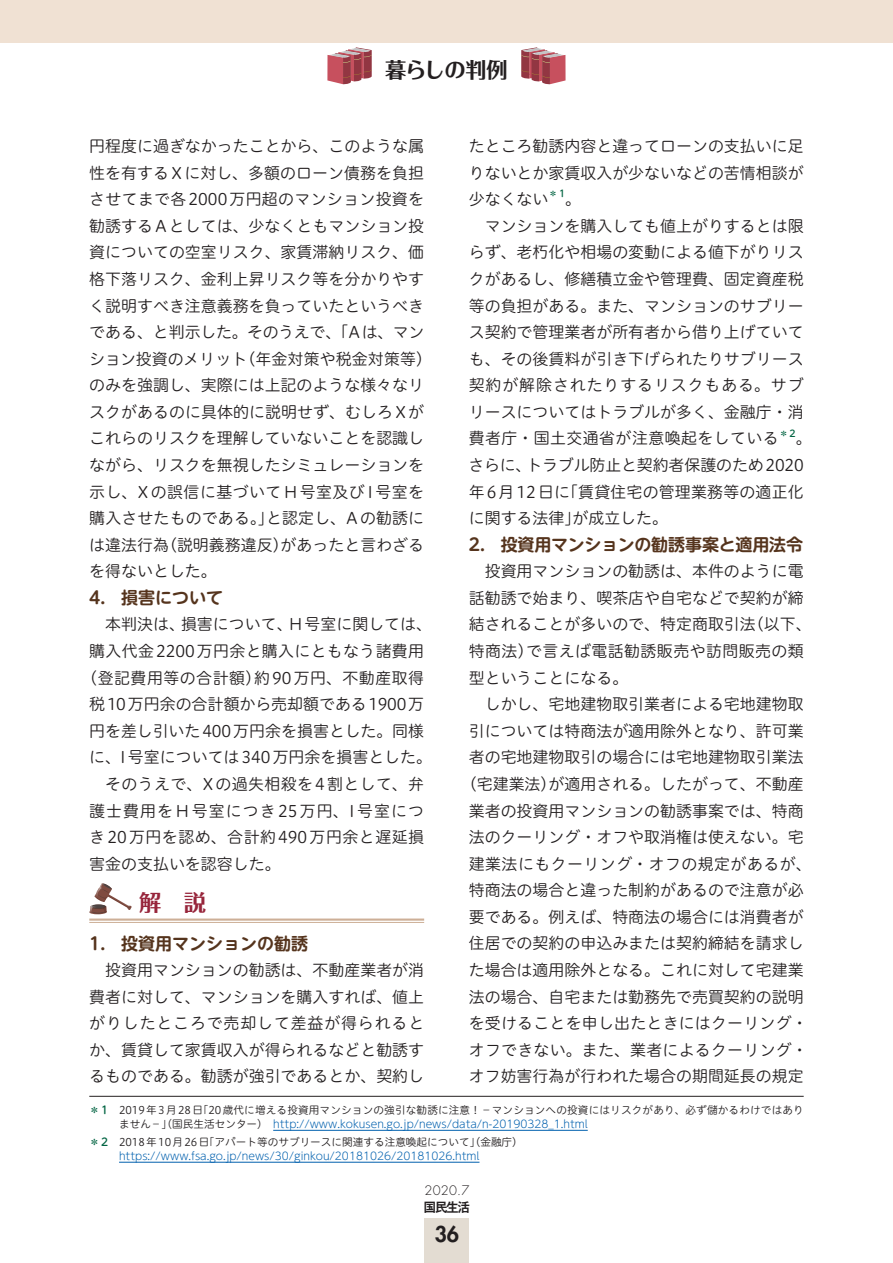
<style>
.page{position:relative;width:893px;height:1263px;background:#fff}
.page>*{position:absolute;margin:0;border:0;box-sizing:border-box;transform-origin:0 0}
.t1{font:700 22.35px "Folk Pro";color:#97253b}
.t2{font:700 21.3px "Folk Pro";letter-spacing:-.045em;color:#231f20}
.t3{font:800 21.3px "Futura Std";color:#231f20}
.t4{font:700 16.95px "UD Shin M Go Pro De";letter-spacing:-.005em;color:#55341d}
.t5{font:15.9px/26.5px "Hiragino UD Sans R Std N W3";color:#231f20}
.t6{font:15.9px "Hiragino UD Sans R Std N W3";letter-spacing:.03em;color:#231f20}
.t7{font:15.9px "Hiragino UD Sans R Std N W3";letter-spacing:.025em;color:#231f20}
.t8{font:15.9px "Hiragino UD Sans R Std N W3";letter-spacing:.02em;color:#231f20}
.t9{font:15.9px "Hiragino UD Sans R Std N W3";letter-spacing:.065em;color:#231f20}
.t10{font:15.9px "Hiragino UD Sans R Std N W3";letter-spacing:.055em;color:#231f20}
.t11{font:300 12.75px "Futura Std";color:#231f20}
.t12{font:700 12.75px "Gothic MB101 Pro De";color:#231f20;scale:.95 1}
.t13{font:300 10.65px "UD Shin M Go Pro";color:#0160ae}
.t14{font:10.65px "Hiragino UD Sans R Std N W3";letter-spacing:.015em;color:#231f20}
.t15{font:500 9.3px "UD Shin M Go Pro";color:#026442}
.s1{font-family:"UD Shin M Go Pro";font-weight:500;color:#026442}
.s2{font-family:"Hiragino UD Sans R Std N W3";font-weight:400;color:#231f20}
</style>
<div class="page">
<div style="left:425px;top:1218px;width:44px;height:45px;background:#e3dcd2"></div>
<div style="left:0;top:0;width:893px;height:43px;background:#f0e1d3"></div>
<svg style="left:327px;top:47px;width:44px;height:37px"></svg>
<svg style="left:521px;top:47px;width:45px;height:37px"></svg>
<svg style="left:89px;top:883px;width:43px;height:31px"></svg>
<hr style="left:89px;top:918px;width:335px;height:3px;background:#cdaf97">
<hr style="left:89px;top:922px;width:335px;height:1px;background:#cdaf97">
<hr style="left:273px;top:1130px;width:315px;height:1px;background:#0160ae">
<hr style="left:119px;top:1162px;width:360px;height:1px;background:#0160ae">
<hr style="left:89px;top:1096px;width:715px;height:1px;background:#231f20">
<h2 class="t2" style="left:385px;top:52px;width:124px">暮らしの判例</h2>
<p class="t5" style="left:89px;top:132px;width:345px">円程度に過ぎなかったことから、このような属性を有するXに対し、多額のローン債務を負担させてまで各2000万円超のマンション投資を勧誘するAとしては、少なくともマンション投資についての空室リスク、家賃滞納リスク、価格下落リスク、金利上昇リスク等を分かりやすく説明すべき注意義務を負っていたというべきである、と判示した。そのうえで、「Aは、マンション投資のメリット（年金対策や税金対策等）のみを強調し、実際には上記のような様々なリスクがあるのに具体的に説明せず、むしろXがこれらのリスクを理解していないことを認識しながら、リスクを無視したシミュレーションを示し、Xの誤信に基づいてH号室及びI号室を購入させたものである。」と認定し、Aの勧誘には違法行為（説明義務違反）があったと言わざるを得ないとした。</p>
<p class="t4" style="left:89px;top:584px;width:135px">4. 損害について</p>
<p class="t5" style="left:105px;top:610px;width:328px">本判決は、損害について、H号室に関しては、</p>
<p class="t8" style="left:89px;top:639px;width:336px">購入代金2200万円余と購入にともなう諸費用</p>
<p class="t6" style="left:81px;top:666px;width:344px">（登記費用等の合計額）約90万円、不動産取得</p>
<p class="t5" style="left:89px;top:690px;width:336px">税10万円余の合計額から売却額である1900万</p>
<p class="t5" style="left:89px;top:717px;width:337px">円を差し引いた400万円余を損害とした。同様</p>
<p class="t5" style="left:89px;top:743px;width:344px">に、I号室については340万円余を損害とした。</p>
<p class="t7" style="left:105px;top:772px;width:320px">そのうえで、X の過失相殺を 4 割として、弁</p>
<p class="t9" style="left:89px;top:798px;width:336px">護士費用をH号室につき25万円、I号室につ</p>
<p class="t6" style="left:89px;top:825px;width:336px">き20万円を認め、合計約490万円余と遅延損</p>
<p class="t5" style="left:89px;top:849px;width:193px">害金の支払いを認容した。</p>
<p class="t5" style="left:469px;top:132px;width:336px;text-align:justify">たところ勧誘内容と違ってローンの支払いに足りないとか家賃収入が少ないなどの苦情相談が少なくない</p>
<p class="t15" style="left:549px;top:186px;width:18px">＊1</p>
<p class="t5" style="left:565px;top:185px;width:17px">。</p>
<p class="t5" style="left:485px;top:212px;width:320px">マンションを購入しても値上がりするとは限</p>
<p class="t5" style="left:469px;top:238px;width:336px">らず、老朽化や相場の変動による値下がりリス</p>
<p class="t5" style="left:469px;top:265px;width:336px">クがあるし、修繕積立金や管理費、固定資産税</p>
<p class="t5" style="left:469px;top:291px;width:336px">等の負担がある。また、マンションのサブリー</p>
<p class="t5" style="left:469px;top:318px;width:336px">ス契約で管理業者が所有者から借り上げていて</p>
<p class="t5" style="left:469px;top:345px;width:336px">も、その後賃料が引き下げられたりサブリース</p>
<p class="t10" style="left:469px;top:373px;width:336px">契約が解除されたりするリスクもある。サブ</p>
<p class="t5" style="left:469px;top:398px;width:336px">リースについてはトラブルが多く、金融庁・消</p>
<p class="t7" style="left:469px;top:426px;width:311px">費者庁・国土交通省が注意喚起をしている</p>
<p class="t15" style="left:779px;top:425px;width:18px">＊2</p>
<p class="t5" style="left:469px;top:424px;width:345px;text-indent:327px">。さらに、トラブル防止と契約者保護のため2020年6月12日に「賃貸住宅の管理業務等の適正化に関する法律」が成立した。</p>
<p class="t4" style="left:469px;top:531px;width:336px">2. 投資用マンションの勧誘事案と適用法令</p>
<p class="t5" style="left:469px;top:557px;width:344px;text-indent:16px">投資用マンションの勧誘は、本件のように電話勧誘で始まり、喫茶店や自宅などで契約が締結されることが多いので、特定商取引法（以下、特商法）で言えば電話勧誘販売や訪問販売の類型ということになる。　</p>
<p class="t5" style="left:485px;top:690px;width:320px">しかし、宅地建物取引業者による宅地建物取</p>
<p class="t5" style="left:469px;top:717px;width:336px">引については特商法が適用除外となり、許可業</p>
<p class="t5" style="left:469px;top:743px;width:336px">者の宅地建物取引の場合には宅地建物取引業法</p>
<p class="t5" style="left:461px;top:770px;width:344px">（宅建業法）が適用される。したがって、不動産</p>
<p class="t5" style="left:469px;top:796px;width:336px">業者の投資用マンションの勧誘事案では、特商</p>
<p class="t5" style="left:469px;top:823px;width:336px">法のクーリング・オフや取消権は使えない。宅</p>
<p class="t6" style="left:469px;top:852px;width:344px">建業法にもクーリング・オフの規定があるが、</p>
<p class="t5" style="left:469px;top:876px;width:336px">特商法の場合と違った制約があるので注意が必</p>
<p class="t5" style="left:469px;top:903px;width:336px">要である。例えば、特商法の場合には消費者が</p>
<p class="t5" style="left:469px;top:929px;width:336px">住居での契約の申込みまたは契約締結を請求し</p>
<p class="t5" style="left:469px;top:956px;width:336px">た場合は適用除外となる。これに対して宅建業</p>
<p class="t5" style="left:469px;top:982px;width:336px">法の場合、自宅または勤務先で売買契約の説明</p>
<p class="t5" style="left:469px;top:1009px;width:340px">を受けることを申し出たときにはクーリング・</p>
<p class="t5" style="left:469px;top:1036px;width:340px">オフできない。また、業者によるクーリング・</p>
<p class="t5" style="left:469px;top:1062px;width:336px">オフ妨害行為が行われた場合の期間延長の規定</p>
<p class="t14" style="left:89px;top:1102px;width:716px"><span class="s1">＊1</span> 2019年3月28日「20歳代に増える投資用マンションの強引な勧誘に注意！−マンションへの投資にはリスクがあり、必ず儲かるわけではあり</p>
<p class="t13" style="left:119px;top:1115px;width:470px"><span class="s2">ません−」（国民生活センター）　</span>http://www.kokusen.go.jp/news/data/n-20190328_1.html</p>
<p class="t14" style="left:89px;top:1134px;width:435px"><span class="s1">＊2</span> 2018年10月26日「アパート等のサブリースに関連する注意喚起について」（金融庁）</p>
<p class="t13" style="left:119px;top:1147px;width:362px">https://www.fsa.go.jp/news/30/ginkou/20181026/20181026.html</p>
<h1 class="t1" style="left:139px;top:883px;width:68px">解　説</h1>
<p class="t4" style="left:89px;top:929px;width:220px">1. 投資用マンションの勧誘</p>
<p class="t5" style="left:89px;top:956px;width:336px;text-align:justify;text-indent:16px">投資用マンションの勧誘は、不動産業者が消費者に対して、マンションを購入すれば、値上がりしたところで売却して差益が得られるとか、賃貸して家賃収入が得られるなどと勧誘するものである。勧誘が強引であるとか、契約し</p>
<p class="t11" style="left:424px;top:1182px;width:46px">2020.7</p>
<p class="t12" style="left:424px;top:1196px;width:50px">国民生活</p>
<h2 class="t3" style="left:435px;top:1221px;width:26px">36</h2>
</div>
